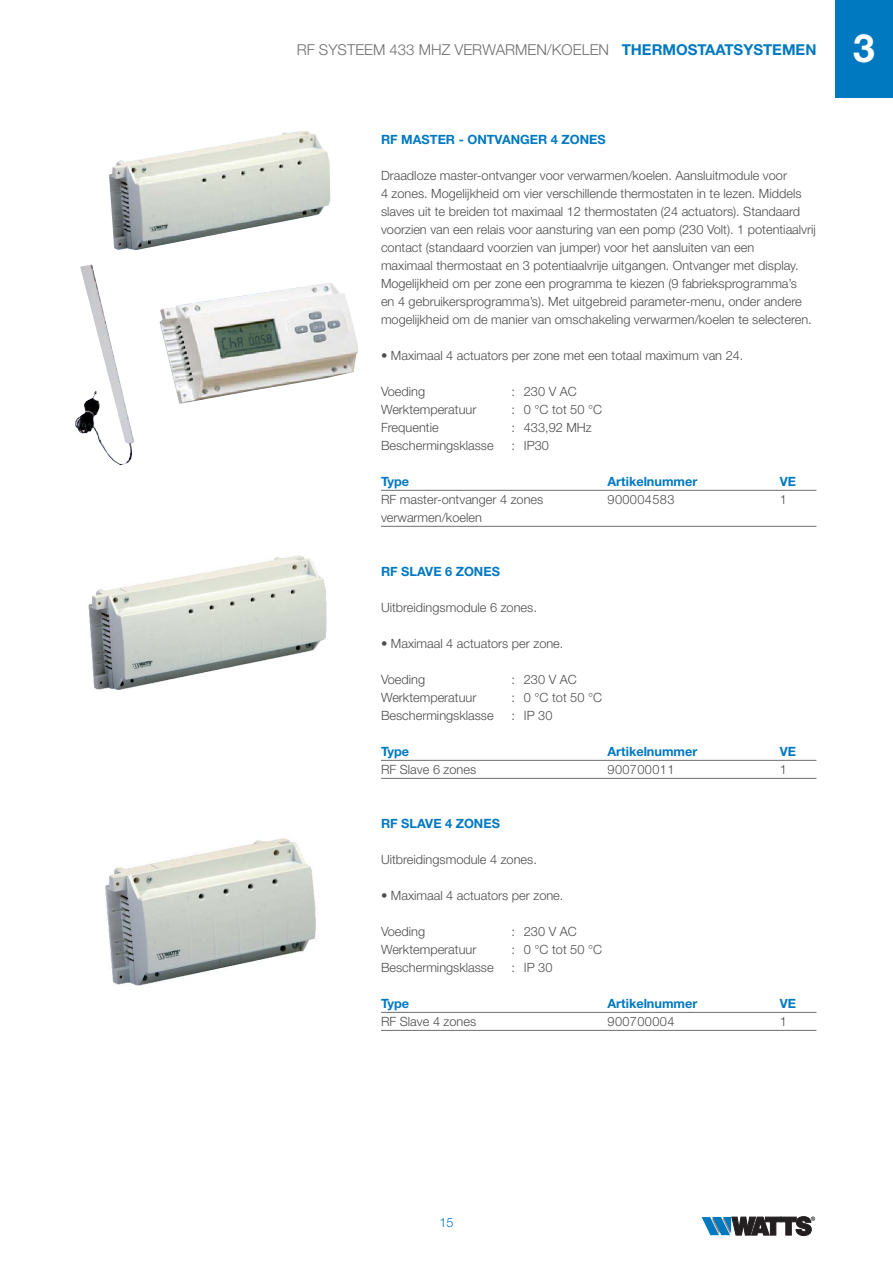
<style>
.page{position:relative;width:893px;height:1263px;background:#fff}
.page>*{position:absolute;margin:0;border:0;box-sizing:border-box;transform-origin:0 0}
.t1{font:700 39px "Helvetica Neue";color:#fff}
.t2{font:300 15px "Helvetica Neue";color:#6d6e70}
.t3{font:300 12.75px/18px "Helvetica Neue";color:#4c4c4e}
.t4{font:700 12.75px "Helvetica Neue";color:#0079c1}
.t5{font:300 12.75px "Helvetica Neue";letter-spacing:.03em;color:#4c4c4e}
.t6{font:300 12.75px "Helvetica Neue";color:#0079c1}
.s1{font-weight:700;color:#0079c1}
</style>
<div class="page">
<svg style="left:702px;top:1216px;width:113px;height:20px"></svg>
<div style="left:835px;top:0;width:58px;height:98px;background:#0079c1"></div>
<img style="left:88px;top:555px;width:239px;height:135px">
<img style="left:105px;top:838px;width:211px;height:148px">
<img style="left:75px;top:131px;width:283px;height:334px">
<hr style="left:381px;top:490px;width:435px;height:1px;background:#6d6e70">
<hr style="left:381px;top:526px;width:435px;height:1px;background:#6d6e70">
<hr style="left:381px;top:760px;width:435px;height:1px;background:#6d6e70">
<hr style="left:381px;top:778px;width:435px;height:1px;background:#6d6e70">
<hr style="left:381px;top:1012px;width:435px;height:1px;background:#6d6e70">
<hr style="left:381px;top:1030px;width:435px;height:1px;background:#6d6e70">
<p class="t2" style="left:297px;top:45px;width:521px">RF SYSTEEM 433 MHZ VERWARMEN/KOELEN <span class="s1">THERMOSTAATSYSTEMEN</span></p>
<h1 class="t1" style="left:853px;top:34px;width:23px">3</h1>
<p class="t4" style="left:381px;top:135px;width:226px">RF MASTER - ONTVANGER 4 ZONES</p>
<p class="t3" style="left:381px;top:168px;width:436px">Draadloze master-ontvanger voor verwarmen/koelen. Aansluitmodule voor<br>4 zones. Mogelijkheid om vier verschillende thermostaten in te lezen. Middels slaves uit te breiden tot maximaal 12 thermostaten (24 actuators). Standaard voorzien van een relais voor aansturing van een pomp (230 Volt). 1 potentiaalvrij contact (standaard voorzien van jumper) voor het aansluiten van een<br>maximaal thermostaat en 3 potentiaalvrije uitgangen. Ontvanger met display.<br>Mogelijkheid om per zone een programma te kiezen (9 fabrieksprogramma’s<br>en 4 gebruikersprogramma’s). Met uitgebreid parameter-menu, onder andere mogelijkheid om de manier van omschakeling verwarmen/koelen te selecteren.</p>
<p class="t3" style="left:381px;top:348px;width:364px">• Maximaal 4 actuators per zone met een totaal maximum van 24.</p>
<p class="t3" style="left:381px;top:384px;width:46px">Voeding</p>
<p class="t3" style="left:511px;top:384px;width:67px">: 230 V AC</p>
<p class="t3" style="left:381px;top:402px;width:97px">Werktemperatuur</p>
<p class="t3" style="left:511px;top:402px;width:92px">: 0 °C tot 50 °C</p>
<p class="t3" style="left:381px;top:420px;width:59px">Frequentie</p>
<p class="t3" style="left:511px;top:420px;width:82px">: 433,92 MHz</p>
<p class="t3" style="left:381px;top:438px;width:114px">Beschermingsklasse</p>
<p class="t3" style="left:511px;top:438px;width:39px">: IP30</p>
<p class="t4" style="left:381px;top:477px;width:30px">Type</p>
<p class="t4" style="left:608px;top:477px;width:91px">Artikelnummer</p>
<p class="t4" style="left:780px;top:477px;width:18px">VE</p>
<p class="t3" style="left:381px;top:492px;width:164px">RF master-ontvanger 4 zones verwarmen/koelen</p>
<p class="t5" style="left:608px;top:495px;width:68px">900004583</p>
<p class="t3" style="left:780px;top:492px;width:9px">1</p>
<p class="t4" style="left:381px;top:567px;width:120px">RF SLAVE 6 ZONES</p>
<p class="t3" style="left:381px;top:600px;width:157px">Uitbreidingsmodule 6 zones.</p>
<p class="t3" style="left:381px;top:636px;width:184px">• Maximaal 4 actuators per zone.</p>
<p class="t3" style="left:381px;top:672px;width:46px">Voeding</p>
<p class="t3" style="left:511px;top:672px;width:67px">: 230 V AC</p>
<p class="t3" style="left:381px;top:690px;width:97px">Werktemperatuur</p>
<p class="t3" style="left:511px;top:690px;width:92px">: 0 °C tot 50 °C</p>
<p class="t3" style="left:381px;top:708px;width:114px">Beschermingsklasse</p>
<p class="t3" style="left:511px;top:708px;width:42px">: IP 30</p>
<p class="t4" style="left:381px;top:747px;width:30px">Type</p>
<p class="t4" style="left:608px;top:747px;width:91px">Artikelnummer</p>
<p class="t4" style="left:780px;top:747px;width:18px">VE</p>
<p class="t3" style="left:381px;top:762px;width:97px">RF Slave 6 zones</p>
<p class="t5" style="left:608px;top:765px;width:68px">900700011</p>
<p class="t3" style="left:780px;top:762px;width:9px">1</p>
<p class="t4" style="left:381px;top:819px;width:120px">RF SLAVE 4 ZONES</p>
<p class="t3" style="left:381px;top:852px;width:157px">Uitbreidingsmodule 4 zones.</p>
<p class="t3" style="left:381px;top:888px;width:184px">• Maximaal 4 actuators per zone.</p>
<p class="t3" style="left:381px;top:924px;width:46px">Voeding</p>
<p class="t3" style="left:511px;top:924px;width:67px">: 230 V AC</p>
<p class="t3" style="left:381px;top:942px;width:97px">Werktemperatuur</p>
<p class="t3" style="left:511px;top:942px;width:92px">: 0 °C tot 50 °C</p>
<p class="t3" style="left:381px;top:960px;width:114px">Beschermingsklasse</p>
<p class="t3" style="left:511px;top:960px;width:42px">: IP 30</p>
<p class="t4" style="left:381px;top:999px;width:30px">Type</p>
<p class="t4" style="left:608px;top:999px;width:91px">Artikelnummer</p>
<p class="t4" style="left:780px;top:999px;width:18px">VE</p>
<p class="t3" style="left:381px;top:1014px;width:97px">RF Slave 4 zones</p>
<p class="t5" style="left:608px;top:1017px;width:68px">900700004</p>
<p class="t3" style="left:780px;top:1014px;width:9px">1</p>
<p class="t6" style="left:439px;top:1218px;width:16px">15</p>
</div>
